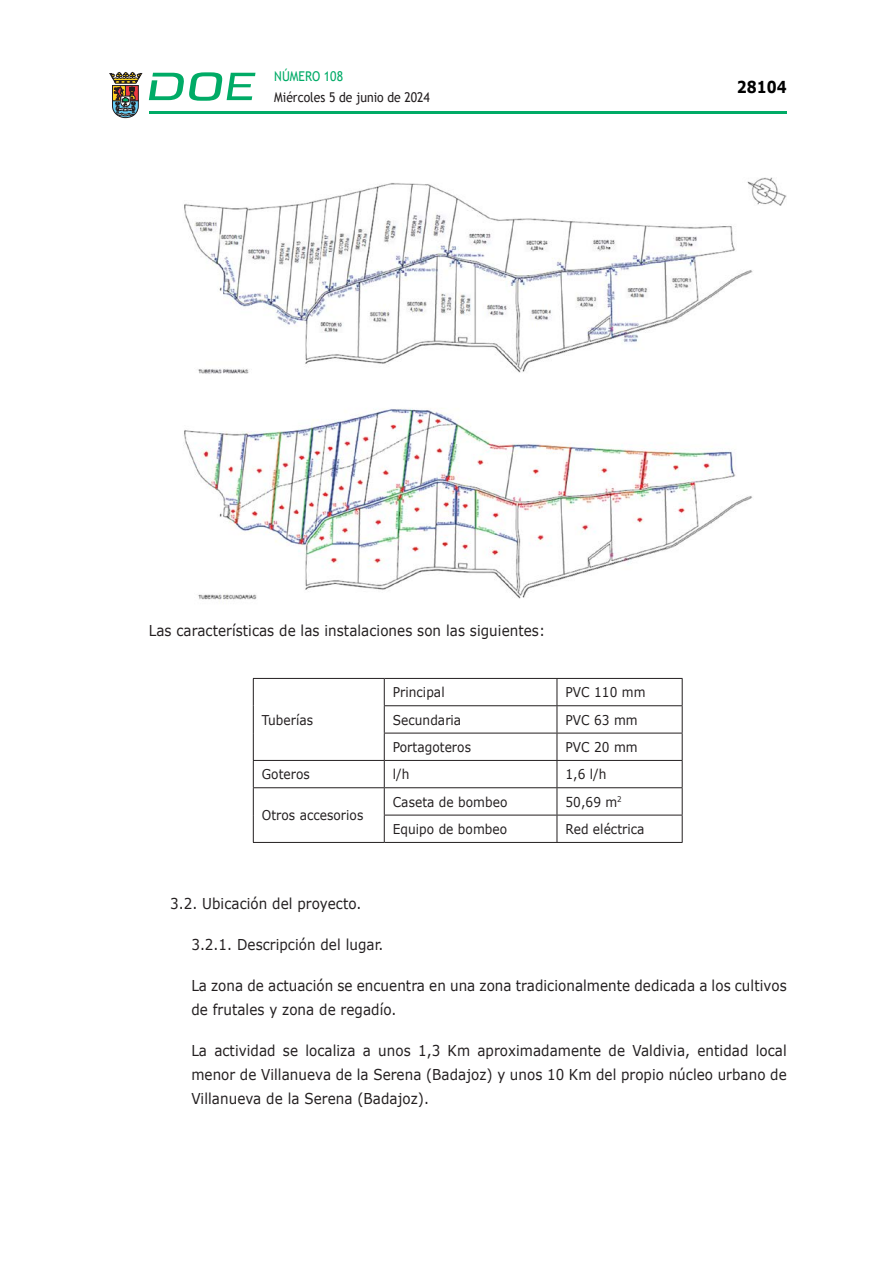
<style>
.page{position:relative;width:893px;height:1263px;background:#fff}
.page>*{position:absolute;margin:0;border:0;box-sizing:border-box;transform-origin:0 0}
.t1{font:700 16.5px "Verdana";color:#000;scale:.85 1}
.CUERPO_DE_TEXTO{font:15px/24px "Verdana";letter-spacing:.005em;color:#231f20;scale:.9 1}
.CUERPO_DE_TEXTO-2{font:13.5px "Verdana";letter-spacing:.005em;color:#231f20;scale:.9 1}
.t2{font:13.5px "Trebuchet MS";color:#231f20;scale:.9 1}
.t3{font:13.5px "Trebuchet MS";color:#00ab67;scale:.9 1}
</style>
<div class="page">
<hr style="left:149px;top:111px;width:638px;height:3px;background:#00ab66">
<svg style="left:109px;top:72px;width:33px;height:46px"></svg>
<svg style="left:149px;top:72px;width:106px;height:29px"></svg>
<img style="left:183px;top:177px;width:604px;height:423px">
<hr style="left:253px;top:678px;width:131px;height:1px;background:#231f20">
<hr style="left:384px;top:678px;width:173px;height:1px;background:#231f20">
<hr style="left:557px;top:678px;width:126px;height:1px;background:#231f20">
<hr style="left:384px;top:705px;width:173px;height:1px;background:#231f20">
<hr style="left:557px;top:705px;width:126px;height:1px;background:#231f20">
<hr style="left:384px;top:733px;width:173px;height:1px;background:#231f20">
<hr style="left:557px;top:733px;width:126px;height:1px;background:#231f20">
<hr style="left:253px;top:760px;width:131px;height:1px;background:#231f20">
<hr style="left:384px;top:760px;width:173px;height:1px;background:#231f20">
<hr style="left:557px;top:760px;width:126px;height:1px;background:#231f20">
<hr style="left:253px;top:787px;width:131px;height:1px;background:#231f20">
<svg style="left:253px;top:679px;width:1px;height:163px"></svg>
<hr style="left:253px;top:842px;width:131px;height:1px;background:#231f20">
<hr style="left:384px;top:787px;width:173px;height:1px;background:#231f20">
<hr style="left:557px;top:787px;width:126px;height:1px;background:#231f20">
<hr style="left:384px;top:815px;width:173px;height:1px;background:#231f20">
<svg style="left:384px;top:679px;width:1px;height:163px"></svg>
<hr style="left:384px;top:842px;width:173px;height:1px;background:#231f20">
<hr style="left:557px;top:815px;width:126px;height:1px;background:#231f20">
<svg style="left:557px;top:679px;width:1px;height:163px"></svg>
<svg style="left:682px;top:679px;width:1px;height:163px"></svg>
<hr style="left:557px;top:842px;width:126px;height:1px;background:#231f20">
<p class="t3" style="left:274px;top:67px;width:78px">NÚMERO 108</p>
<p class="t2" style="left:274px;top:88px;width:175px">Miércoles 5 de junio de 2024</p>
<p class="t1" style="left:737px;top:75px;width:60px">28104</p>
<p class="CUERPO_DE_TEXTO" style="left:149px;top:618px;width:442px">Las características de las instalaciones son las siguientes:</p>
<p class="CUERPO_DE_TEXTO-2" style="left:262px;top:710px;width:59px">Tuberías</p>
<p class="CUERPO_DE_TEXTO-2" style="left:393px;top:683px;width:59px">Principal</p>
<p class="CUERPO_DE_TEXTO-2" style="left:565px;top:683px;width:90px">PVC 110 mm</p>
<p class="CUERPO_DE_TEXTO-2" style="left:393px;top:710px;width:78px">Secundaria</p>
<p class="CUERPO_DE_TEXTO-2" style="left:565px;top:710px;width:82px">PVC 63 mm</p>
<p class="CUERPO_DE_TEXTO-2" style="left:393px;top:738px;width:88px">Portagoteros</p>
<p class="CUERPO_DE_TEXTO-2" style="left:565px;top:738px;width:82px">PVC 20 mm</p>
<p class="CUERPO_DE_TEXTO-2" style="left:262px;top:765px;width:55px">Goteros</p>
<p class="CUERPO_DE_TEXTO-2" style="left:393px;top:765px;width:20px">l/h</p>
<p class="CUERPO_DE_TEXTO-2" style="left:565px;top:765px;width:47px">1,6 l/h</p>
<p class="CUERPO_DE_TEXTO-2" style="left:262px;top:806px;width:114px">Otros accesorios</p>
<p class="CUERPO_DE_TEXTO-2" style="left:393px;top:792px;width:129px">Caseta de bombeo</p>
<p class="CUERPO_DE_TEXTO-2" style="left:565px;top:792px;width:64px">50,69 m<sup>2</sup></p>
<p class="CUERPO_DE_TEXTO-2" style="left:393px;top:820px;width:129px">Equipo de bombeo</p>
<p class="CUERPO_DE_TEXTO-2" style="left:565px;top:820px;width:89px">Red eléctrica</p>
<p class="CUERPO_DE_TEXTO" style="left:170px;top:892px;width:214px">3.2. Ubicación del proyecto.</p>
<p class="CUERPO_DE_TEXTO" style="left:191px;top:933px;width:215px">3.2.1. Descripción del lugar.</p>
<p class="CUERPO_DE_TEXTO" style="left:191px;top:974px;width:663px">La zona de actuación se encuentra en una zona tradicionalmente dedicada a los cultivos de frutales y zona de regadío.</p>
<p class="CUERPO_DE_TEXTO" style="left:191px;top:1039px;width:663px;text-align:justify">La actividad se localiza a unos 1,3 Km aproximadamente de Valdivia, entidad local menor de Villanueva de la Serena (Badajoz) y unos 10 Km del propio núcleo urbano de Villanueva de la Serena (Badajoz).</p>
</div>
